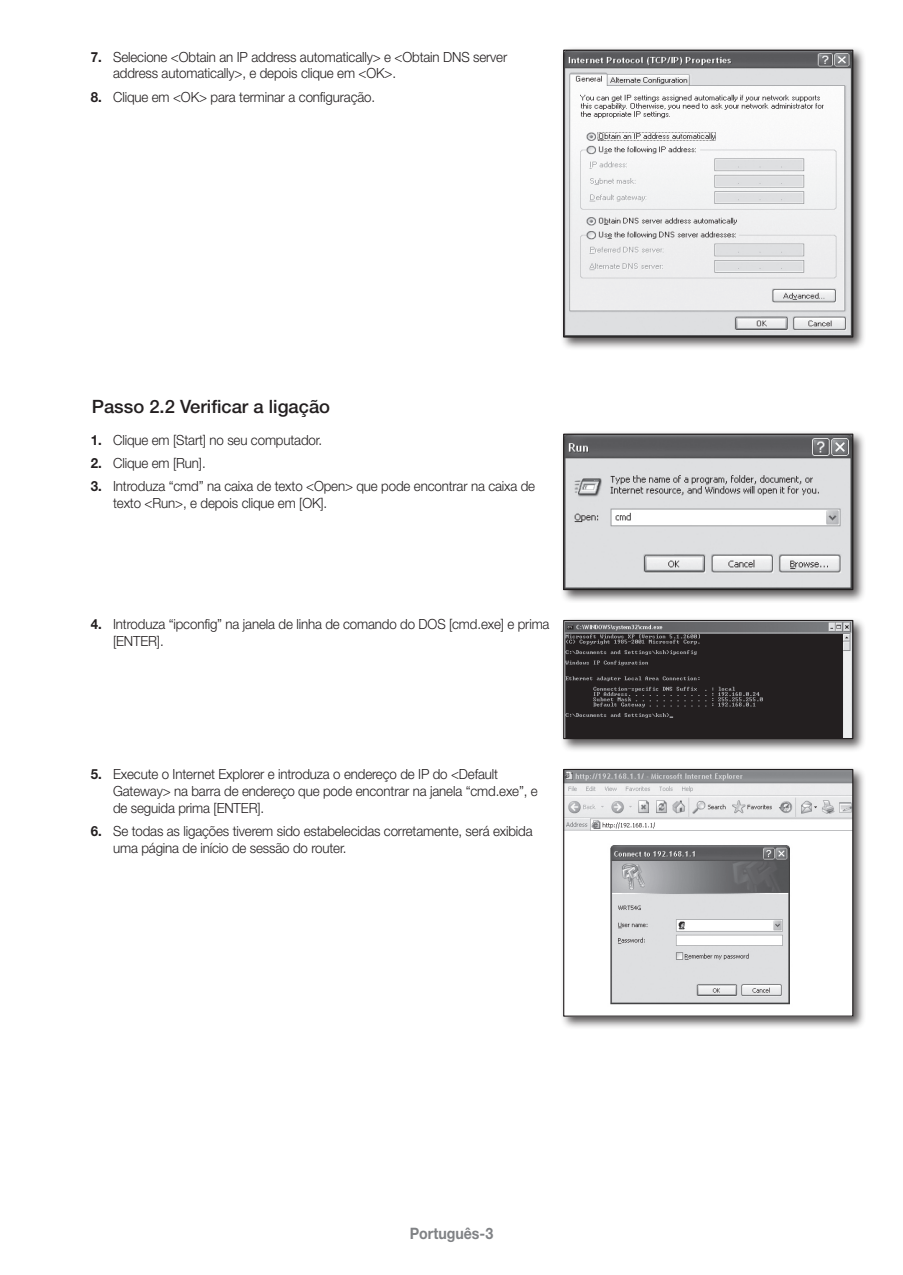
<style>
.page{position:relative;width:903px;height:1275px;background:#fff}
.page>*{position:absolute;margin:0;border:0;box-sizing:border-box;transform-origin:0 0}
.t1{font:500 18.38px "Helvetica Neue cp";color:#231f20}
.t2{font:700 15.75px "Helvetica Neue cp";color:#808285;scale:.9 1}
.t3{font:300 14px/16.8px "Helvetica Neue cp";letter-spacing:-.01em;color:#231f20;scale:.95 1}
.s1{font-weight:700}
</style>
<div class="page">
<div style="left:560px;top:431px;width:306px;height:172px;background:#231f20;opacity:.75"></div>
<img style="left:565px;top:436px;width:286px;height:152px">
<div style="left:563px;top:434px;width:290px;height:156px;border:1px solid #231f20"></div>
<div style="left:560px;top:617px;width:306px;height:135px;background:#231f20;opacity:.75"></div>
<img style="left:565px;top:622px;width:286px;height:115px">
<div style="left:563px;top:620px;width:290px;height:119px;border:1px solid #231f20"></div>
<div style="left:560px;top:766px;width:306px;height:264px;background:#231f20;opacity:.75"></div>
<img style="left:565px;top:771px;width:286px;height:244px">
<div style="left:563px;top:769px;width:290px;height:248px;border:1px solid #231f20"></div>
<div style="left:559px;top:46px;width:307px;height:305px;background:#231f20;opacity:.75"></div>
<img style="left:565px;top:52px;width:286px;height:284px">
<div style="left:563px;top:50px;width:290px;height:288px;border:1px solid #231f20"></div>
<p class="t3" style="left:113px;top:48px;width:416px;text-indent:-22px"><span class="s1">7.</span> Selecione &lt;Obtain an IP address automatically&gt; e &lt;Obtain DNS server address automatically&gt;, e depois clique em &lt;OK&gt;.</p>
<p class="t3" style="left:91px;top:88px;width:301px"><span class="s1">8.</span> Clique em &lt;OK&gt; para terminar a configuração.</p>
<h1 class="t1" style="left:92px;top:395px;width:240px">Passo 2.2 Verificar a ligação</h1>
<p class="t3" style="left:91px;top:431px;width:245px"><span class="s1">1.</span> Clique em [Start] no seu computador.</p>
<p class="t3" style="left:91px;top:455px;width:122px"><span class="s1">2.</span> Clique em [Run].</p>
<p class="t3" style="left:113px;top:478px;width:446px;text-indent:-22px"><span class="s1">3.</span> Introduza “cmd” na caixa de texto &lt;Open&gt; que pode encontrar na caixa de texto &lt;Run&gt;, e depois clique em [OK].</p>
<p class="t3" style="left:113px;top:616px;width:461px;text-indent:-22px"><span class="s1">4.</span> Introduza “ipconfig” na janela de linha de comando do DOS [cmd.exe] e prima [ENTER].</p>
<p class="t3" style="left:113px;top:766px;width:449px;text-indent:-22px"><span class="s1">5.</span> Execute o Internet Explorer e introduza o endereço de IP do &lt;Default<br>Gateway&gt; na barra de endereço que pode encontrar na janela “cmd.exe”, e de seguida prima [ENTER].</p>
<p class="t3" style="left:113px;top:823px;width:443px;text-indent:-22px"><span class="s1">6.</span> Se todas as ligações tiverem sido estabelecidas corretamente, será exibida uma página de início de sessão do router.</p>
<p class="t2" style="left:410px;top:1225px;width:94px">Português-3</p>
</div>
